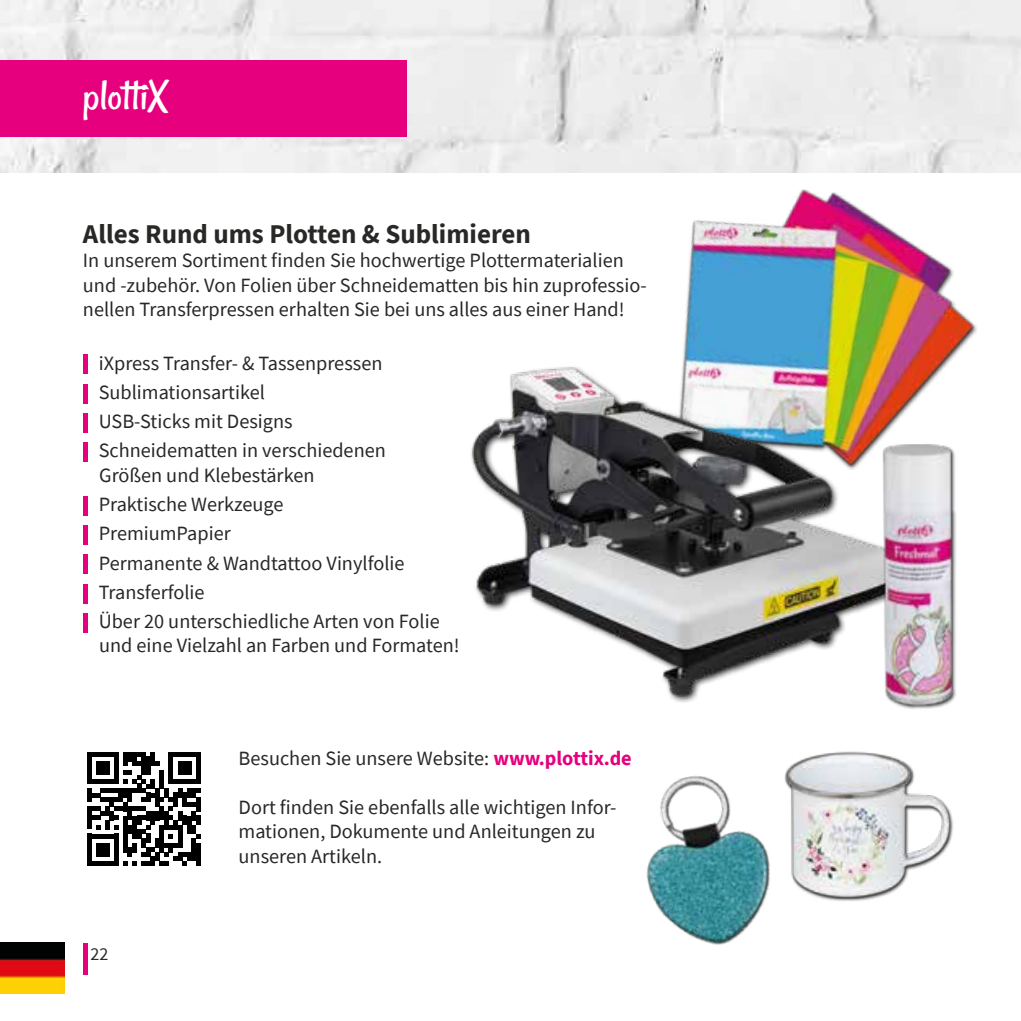
<style>
.page{position:relative;width:1021px;height:1021px;background:#fff}
.page>*{position:absolute;margin:0;border:0;box-sizing:border-box;transform-origin:0 0}
.t1{font:45px "Rancho";color:#fff}
.t2{font:700 27px "Source Sans Pro";color:#282827}
.t3{font:20.25px/29.2px "Source Sans Pro";color:#282827}
.t4{font:18px "Source Sans Pro";color:#282827}
.s1{font-weight:700;color:#e6007d}
</style>
<div class="page">
<img style="left:0;top:0;width:1020px;height:172px">
<img style="left:0;top:942px;width:64px;height:51px">
<hr style="left:83px;top:943px;width:4px;height:31px;background:#e6007d">
<div style="left:0;top:60px;width:406px;height:76px;background:#e6007d"></div>
<img style="left:629px;top:151px;width:388px;height:244px">
<svg style="left:87px;top:752px;width:113px;height:113px"></svg>
<hr style="left:83px;top:355px;width:4px;height:19px;background:#e6007d">
<hr style="left:83px;top:384px;width:4px;height:19px;background:#e6007d">
<hr style="left:83px;top:413px;width:4px;height:20px;background:#e6007d">
<hr style="left:83px;top:442px;width:4px;height:20px;background:#e6007d">
<hr style="left:83px;top:496px;width:4px;height:19px;background:#e6007d">
<hr style="left:83px;top:525px;width:4px;height:20px;background:#e6007d">
<hr style="left:83px;top:554px;width:4px;height:20px;background:#e6007d">
<hr style="left:83px;top:584px;width:4px;height:19px;background:#e6007d">
<hr style="left:83px;top:613px;width:4px;height:19px;background:#e6007d">
<img style="left:815px;top:751px;width:138px;height:150px">
<img style="left:471px;top:331px;width:449px;height:372px">
<img style="left:837px;top:438px;width:119px;height:271px">
<img style="left:646px;top:755px;width:169px;height:190px">
<h1 class="t1" style="left:83px;top:69px;width:86px">plottiX</h1>
<h2 class="t2" style="left:83px;top:216px;width:449px">Alles Rund ums Plotten &amp; Sublimieren</h2>
<p class="t3" style="left:83px;top:248px;width:565px;line-height:24.3px">In unserem Sortiment finden Sie hochwertige Plottermaterialien und -zubehör. Von Folien über Schneidematten bis hin zuprofessio&shy;nellen Transferpressen erhalten Sie bei uns alles aus einer Hand!</p>
<p class="t3" style="left:99px;top:348px;width:289px">iXpress Transfer- &amp; Tassenpressen<br>Sublimationsartikel<br>USB-Sticks mit Designs<br>Schneidematten in verschiedenen</p>
<p class="t3" style="left:99px;top:460px;width:342px">Größen und Klebestärken<br>Praktische Werkzeuge<br>PremiumPapier<br>Permanente &amp; Wandtattoo Vinylfolie<br>Transferfolie<br>Über 20 unterschiedliche Arten von Folie</p>
<p class="t3" style="left:99px;top:631px;width:362px">und eine Vielzahl an Farben und Formaten!</p>
<p class="t4" style="left:91px;top:942px;width:19px">22</p>
<p class="t3" style="left:238px;top:743px;width:395px">Besuchen Sie unsere Website: <span class="s1">www.plottix.de</span></p>
<p class="t3" style="left:238px;top:795px;width:379px;line-height:24.3px">Dort finden Sie ebenfalls alle wichtigen Infor&shy;mationen, Dokumente und Anleitungen zu unseren Artikeln.</p>
</div>
